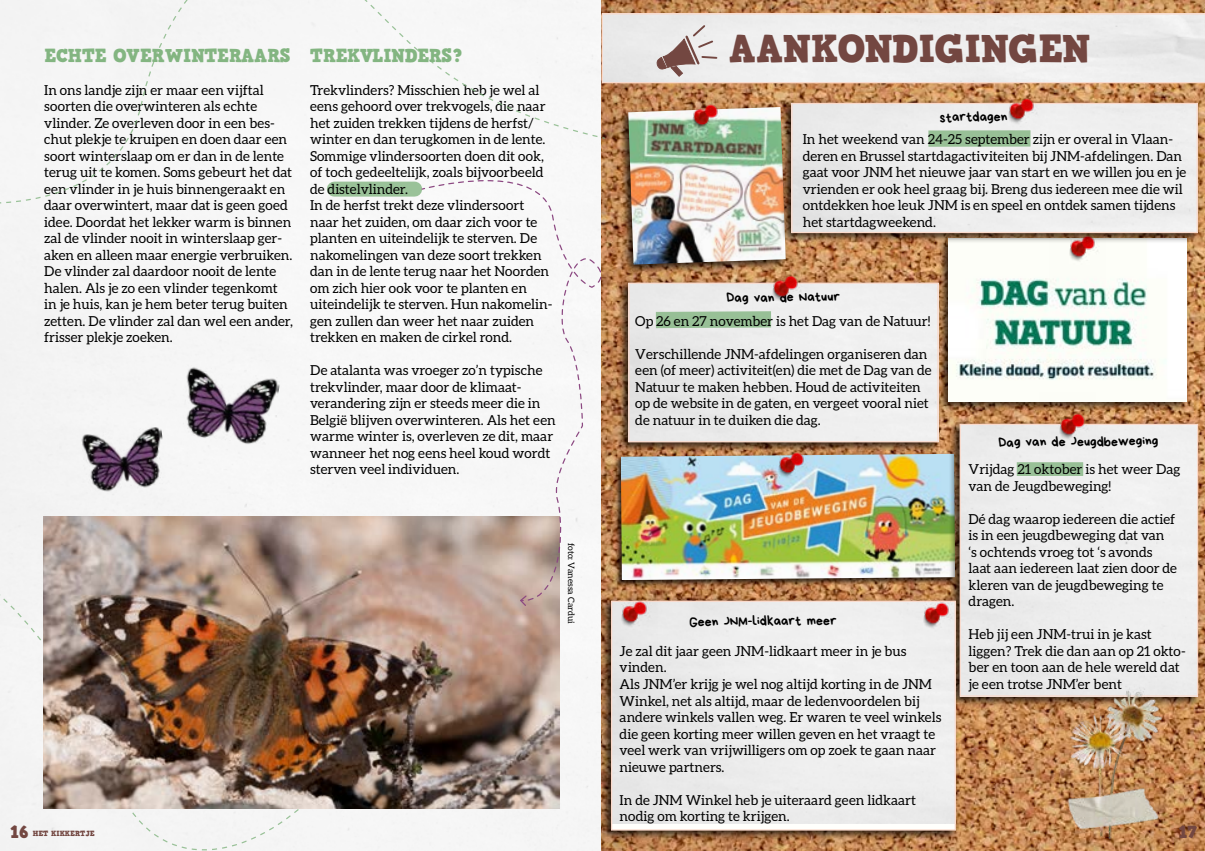
<style>
.page{position:relative;width:1205px;height:851px;background:#fff}
.page>*{position:absolute;margin:0;border:0;box-sizing:border-box;transform-origin:0 0}
.t1{font:38.75px "HVD Comic Serif Pro";letter-spacing:-.01em;color:#734741}
.t2{font:18.75px "HVD Comic Serif Pro";letter-spacing:-.01em;color:#83b581}
.t3{font:17.5px "HVD Comic Serif Pro";color:#734741}
.t4{font:13.75px/16.5px "Aleo";color:#000}
.t5{font:13.75px "Bryndan Write";color:#000}
.t6{font:8.75px "Aleo";color:#000}
.t7{font:7.5px "HVD Comic Serif Pro";color:#734741}
</style>
<div class="page">
<div style="left:0;top:203px;width:602px;height:647px;background:#f6f6f6"></div>
<img style="left:602px;top:0;width:603px;height:850px">
<img style="left:79px;top:416px;width:90px;height:90px">
<img style="left:175px;top:355px;width:107px;height:107px">
<svg style="left:596px;top:223px;width:7px;height:114px"></svg>
<svg style="left:421px;top:203px;width:175px;height:398px"></svg>
<img style="left:0;top:506px;width:564px;height:344px">
<svg style="left:0;top:203px;width:142px;height:2px"></svg>
<svg style="left:0;top:0;width:606px;height:203px"></svg>
<div style="left:614px;top:452px;width:342px;height:135px;background:#000;opacity:.75"></div>
<img style="left:621px;top:454px;width:328px;height:126px">
<div style="left:938px;top:236px;width:252px;height:175px;background:#000;opacity:.75"></div>
<img style="left:948px;top:243px;width:238px;height:158px">
<div style="left:618px;top:104px;width:170px;height:170px;background:#000;opacity:.75"></div>
<img style="left:628px;top:107px;width:158px;height:157px">
<img style="left:758px;top:452px;width:56px;height:58px">
<svg style="left:602px;top:13px;width:603px;height:70px"></svg>
<svg style="left:655px;top:23px;width:63px;height:54px"></svg>
<img style="left:673px;top:83px;width:56px;height:80px">
<img style="left:1049px;top:243px;width:56px;height:51px">
<div style="left:781px;top:100px;width:420px;height:143px;background:#000;opacity:.75"></div>
<img style="left:793px;top:105px;width:403px;height:126px">
<div style="left:791px;top:103px;width:407px;height:130px;border:1px solid #fbd9ca"></div>
<div style="left:928px;top:130px;width:102px;height:17px;background:#98c097"></div>
<div style="left:618px;top:279px;width:324px;height:173px;background:#000;opacity:.75"></div>
<img style="left:630px;top:284px;width:306px;height:156px">
<div style="left:628px;top:282px;width:310px;height:160px;border:1px solid #fbd9ca"></div>
<svg style="left:644px;top:303px;width:108px;height:30px"></svg>
<div style="left:949px;top:420px;width:253px;height:287px;background:#000;opacity:.75"></div>
<div style="left:961px;top:425px;width:235px;height:269px;background:#ededed"></div>
<div style="left:959px;top:423px;width:239px;height:273px;border:1px solid #fbd9ca"></div>
<div style="left:601px;top:597px;width:358px;height:244px;background:#000;opacity:.75"></div>
<svg style="left:613px;top:823px;width:341px;height:5px"></svg>
<div style="left:613px;top:602px;width:341px;height:221px;background:#ededed"></div>
<div style="left:611px;top:600px;width:345px;height:230px;border:1px solid #fbd9ca"></div>
<div style="left:1017px;top:462px;width:66px;height:14px;background:#98c097"></div>
<img style="left:1039px;top:393px;width:56px;height:79px">
<img style="left:602px;top:580px;width:56px;height:79px">
<img style="left:903px;top:582px;width:57px;height:79px">
<img style="left:988px;top:77px;width:57px;height:79px">
<img style="left:752px;top:254px;width:56px;height:80px">
<img style="left:1055px;top:676px;width:123px;height:174px">
<h1 class="t1" style="left:729px;top:18px;width:363px">AANKONDIGINGEN</h1>
<h2 class="t2" style="left:44px;top:41px;width:248px">ECHTE OVERWINTERAARS</h2>
<p class="t4" style="left:44px;top:81px;width:250px">In ons landje zijn er maar een vijftal soorten die overwinteren als echte vlinder. Ze overleven door in een bes&shy;chut plekje te kruipen en doen daar een soort winterslaap om er dan in de lente terug uit te komen. Soms gebeurt het dat een vlinder in je huis binnengeraakt en daar overwintert, maar dat is geen goed idee. Doordat het lekker warm is binnen zal de vlinder nooit in winterslaap ger&shy;aken en alleen maar energie verbruiken.<br>De vlinder zal daardoor nooit de lente halen. Als je zo een vlinder tegenkomt in je huis, kan je hem beter terug buiten zetten. De vlinder zal dan wel een ander, frisser plekje zoeken.</p>
<h2 class="t2" style="left:310px;top:41px;width:154px">TREKVLINDERS?</h2>
<p class="t4" style="left:310px;top:81px;width:244px">Trekvlinders? Misschien heb je wel al eens gehoord over trekvogels, die naar het zuiden trekken tijdens de herfst/ winter en dan terugkomen in de lente.<br>Sommige vlindersoorten doen dit ook, of toch gedeeltelijk, zoals bijvoorbeeld de distelvlinder.<br>In de herfst trekt deze vlindersoort naar het zuiden, om daar zich voor te planten en uiteindelijk te sterven. De nakomelingen van deze soort trekken dan in de lente terug naar het Noorden om zich hier ook voor te planten en uiteindelijk te sterven. Hun nakomelin&shy;gen zullen dan weer het naar zuiden trekken en maken de cirkel rond.</p>
<p class="t4" style="left:310px;top:362px;width:247px">De atalanta was vroeger zo’n typische trekvlinder, maar door de klimaat&shy;verandering zijn er steeds meer die in België blijven overwinteren. Als het een warme winter is, overleven ze dit, maar wanneer het nog eens heel koud wordt sterven veel individuen.</p>
<p class="t5" style="left:939px;top:110px;width:69px;rotate:-1deg">startdagen</p>
<p class="t4" style="left:803px;top:131px;width:385px">In het weekend van 24-25 september zijn er overal in Vlaan&shy;deren en Brussel startdagactiviteiten bij JNM-afdelingen. Dan gaat voor JNM het nieuwe jaar van start en we willen jou en je vrienden er ook heel graag bij. Breng dus iedereen mee die wil ontdekken hoe leuk JNM is en speel en ontdek samen tijdens het startdagweekend.</p>
<p class="t5" style="left:726px;top:291px;width:115px;rotate:-1deg">Dag van de Natuur</p>
<p class="t4" style="left:635px;top:312px;width:297px">Op 26 en 27 november is het Dag van de Natuur!</p>
<p class="t4" style="left:635px;top:345px;width:298px">Verschillende JNM-afdelingen organiseren dan een (of meer) activiteit(en) die met de Dag van de Natuur te maken hebben. Houd de activiteiten op de website in de gaten, en vergeet vooral niet de natuur in te duiken die dag.</p>
<p class="t5" style="left:998px;top:436px;width:161px;rotate:-1deg">Dag van de Jeugdbeweging</p>
<p class="t4" style="left:968px;top:461px;width:213px">Vrijdag 21 oktober is het weer Dag van de Jeugdbeweging!</p>
<p class="t4" style="left:968px;top:510px;width:210px">Dé dag waarop iedereen die actief is in een jeugdbeweging dat van<br>‘s ochtends vroeg tot ‘s avonds laat aan iedereen laat zien door de kleren van de jeugdbeweging te dragen.</p>
<p class="t4" style="left:968px;top:626px;width:219px">Heb jij een JNM-trui in je kast liggen? Trek die dan aan op 21 okto&shy;ber en toon aan de hele wereld dat je een trotse JNM’er bent</p>
<p class="t6" style="left:576px;top:543px;width:82px;rotate:90deg">foto: Vanessa Cardui</p>
<p class="t5" style="left:689px;top:615px;width:149px;rotate:-1deg">Geen JNM-lidkaart meer</p>
<p class="t4" style="left:620px;top:642px;width:323px">Je zal dit jaar geen JNM-lidkaart meer in je bus vinden.<br>Als JNM’er krijg je wel nog altijd korting in de JNM Winkel, net als altijd, maar de ledenvoordelen bij andere winkels vallen weg. Er waren te veel winkels die geen korting meer willen geven en het vraagt te veel werk van vrijwilligers om op zoek te gaan naar nieuwe partners.</p>
<p class="t4" style="left:620px;top:791px;width:298px">In de JNM Winkel heb je uiteraard geen lidkaart nodig om korting te krijgen.</p>
<p class="t3" style="left:10px;top:817px;width:20px">16</p>
<p class="t7" style="left:33px;top:827px;width:64px">HET KIKKERTJE</p>
<p class="t3" style="left:1178px;top:817px;width:21px">17</p>
</div>
